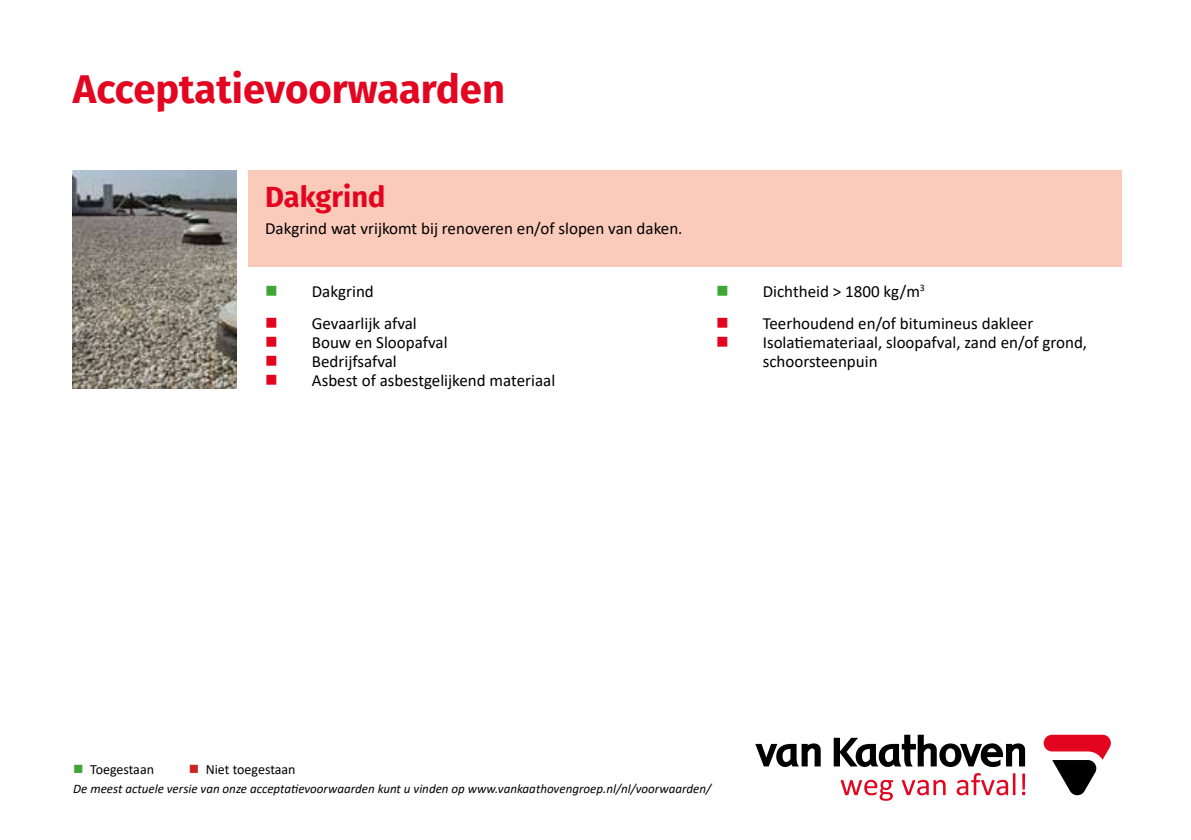
<style>
.page{position:relative;width:1191px;height:840px;background:#fff}
.page>*{position:absolute;margin:0;border:0;box-sizing:border-box;transform-origin:0 0}
.t1{font:700 40px "Fira Sans";color:#e20620}
.t2{font:700 29.2px "Fira Sans";color:#e30520}
.t3{font:17px/19px "Calibri";color:#000}
.t4{font:14px "Calibri";color:#020203}
.t5{font:italic 13px "Calibri";color:#000}
.s1{color:#3fa535}
.s2{color:#e30520}
.s3{color:#c92520}
</style>
<div class="page">
<svg style="left:1043px;top:734px;width:68px;height:60px"></svg>
<svg style="left:840px;top:779px;width:53px;height:21px"></svg>
<svg style="left:901px;top:779px;width:44px;height:15px"></svg>
<svg style="left:956px;top:773px;width:59px;height:21px"></svg>
<svg style="left:1022px;top:773px;width:3px;height:21px"></svg>
<svg style="left:755px;top:734px;width:270px;height:32px"></svg>
<div style="left:248px;top:170px;width:873px;height:97px;background:#facbbb"></div>
<img style="left:72px;top:170px;width:165px;height:218px">
<h1 class="t1" style="left:73px;top:56px;width:434px">Acceptatievoorwaarden</h1>
<h2 class="t2" style="left:265px;top:172px;width:122px">Dakgrind</h2>
<p class="t3" style="left:265px;top:218px;width:419px">Dakgrind wat vrijkomt bij renoveren en/of slopen van daken.</p>
<p class="t3" style="left:265px;top:281px;width:110px"><span class="s1">■</span> Dakgrind</p>
<p class="t3" style="left:716px;top:281px;width:210px"><span class="s1">■</span> Dichtheid &gt; 1800 kg/m<sup>3</sup></p>
<p class="t3" style="left:265px;top:313px;width:153px"><span class="s2">■</span> Gevaarlijk afval</p>
<p class="t3" style="left:265px;top:332px;width:184px"><span class="s2">■</span> Bouw en Sloopafval</p>
<p class="t3" style="left:265px;top:351px;width:133px"><span class="s2">■</span> Bedrijfsafval</p>
<p class="t3" style="left:265px;top:370px;width:291px"><span class="s2">■</span> Asbest of asbestgelijkend materiaal</p>
<p class="t3" style="left:716px;top:313px;width:319px"><span class="s2">■</span> Teerhoudend en/of bitumineus dakleer</p>
<p class="t3" style="left:762px;top:332px;width:326px;text-indent:-47px"><span class="s2">■</span> Isolatiemateriaal, sloopafval, zand en/of grond, schoorsteenpuin</p>
<p class="t4" style="left:73px;top:759px;width:82px"><span class="s1">■</span> Toegestaan</p>
<p class="t4" style="left:189px;top:759px;width:108px"><span class="s3">■</span> Niet toegestaan</p>
<p class="t5" style="left:73px;top:779px;width:639px">De meest actuele versie van onze acceptatievoorwaarden kunt u vinden op www.vankaathovengroep.nl/nl/voorwaarden/</p>
</div>
